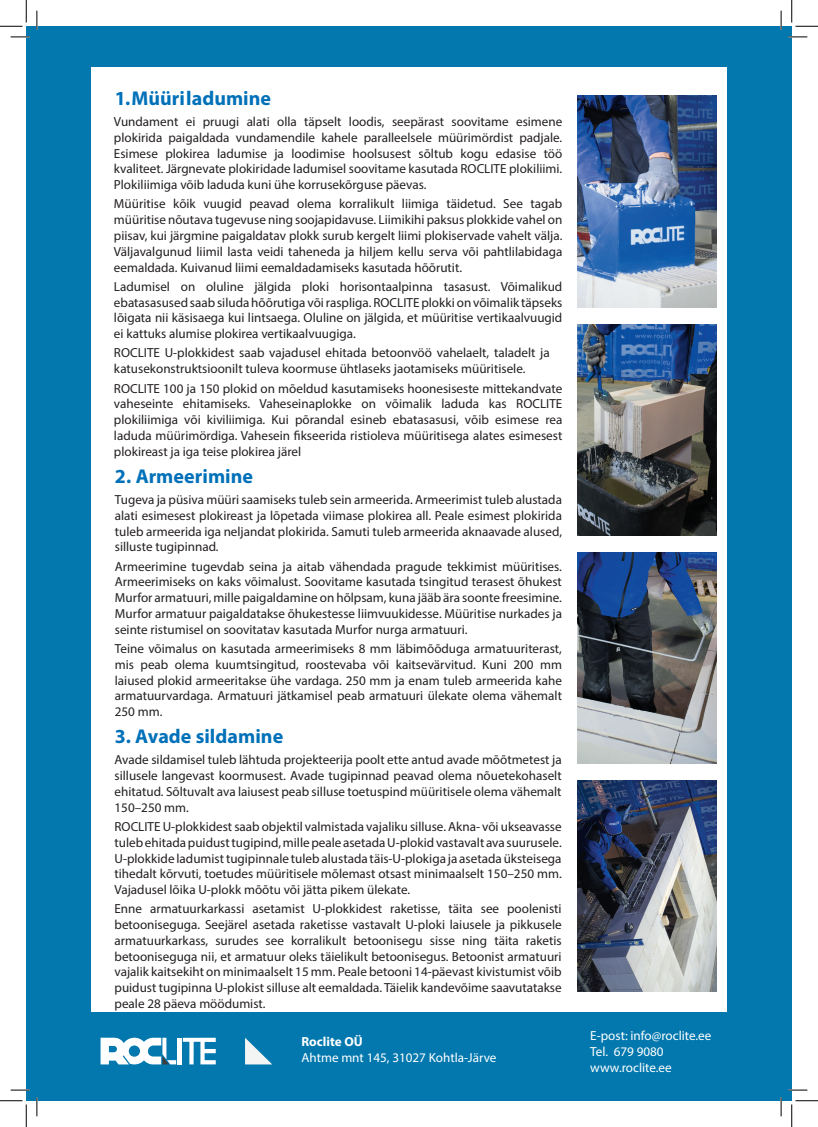
<style>
.page{position:relative;width:818px;height:1127px;background:#fff}
.page>*{position:absolute;margin:0;border:0;box-sizing:border-box;transform-origin:0 0}
.t1{font:700 20px "Myriad Pro";color:#0071b9}
.t2{font:13.12px/15.8px "Myriad Pro";color:#231f20;text-align:justify}
.t3{font:13.12px/15.8px "Myriad Pro";color:#fff}
.t4{font:700 13.12px "Myriad Pro";color:#fff}
</style>
<div class="page">
<div style="left:26px;top:1011px;width:766px;height:89px;background:#0278ae"></div>
<div style="left:26px;top:37px;width:65px;height:974px;background:#0278ae"></div>
<div style="left:727px;top:37px;width:65px;height:974px;background:#0278ae"></div>
<div style="left:26px;top:26px;width:766px;height:41px;background:#0278ae"></div>
<div style="left:177px;top:1037px;width:5px;height:27px;background:#fff"></div>
<svg style="left:183px;top:1037px;width:33px;height:27px"></svg>
<svg style="left:245px;top:1037px;width:27px;height:27px"></svg>
<svg style="left:101px;top:1037px;width:75px;height:27px"></svg>
<img style="left:577px;top:96px;width:140px;height:211px">
<img style="left:577px;top:324px;width:140px;height:212px">
<img style="left:577px;top:552px;width:140px;height:211px">
<img style="left:577px;top:780px;width:140px;height:211px">
<svg style="left:11px;top:36px;width:18px;height:2px"></svg>
<svg style="left:788px;top:36px;width:19px;height:2px"></svg>
<svg style="left:11px;top:1089px;width:18px;height:1px"></svg>
<svg style="left:788px;top:1089px;width:19px;height:1px"></svg>
<svg style="left:36px;top:11px;width:2px;height:18px"></svg>
<svg style="left:36px;top:1097px;width:2px;height:18px"></svg>
<svg style="left:780px;top:11px;width:2px;height:18px"></svg>
<svg style="left:780px;top:1097px;width:2px;height:18px"></svg>
<svg style="left:0;top:0;width:27px;height:27px"></svg>
<svg style="left:0;top:1100px;width:27px;height:26px"></svg>
<svg style="left:791px;top:0;width:27px;height:27px"></svg>
<svg style="left:791px;top:1100px;width:27px;height:26px"></svg>
<h1 class="t1" style="left:115px;top:85px;width:158px">1. Müüri ladumine</h1>
<p class="t2" style="left:114px;top:114px;width:450px">Vundament ei pruugi alati olla täpselt loodis, seepärast soovitame esimene plokirida paigaldada vundamendile kahele paralleelsele müürimördist padjale.<br>Esimese plokirea ladumise ja loodimise hoolsusest sõltub kogu edasise töö kvaliteet. Järgnevate plokiridade ladumisel soovitame kasutada ROCLITE plokiliimi.<br>Plokiliimiga võib laduda kuni ühe korrusekõrguse päevas.</p>
<p class="t2" style="left:114px;top:196px;width:450px">Müüritise kõik vuugid peavad olema korralikult liimiga täidetud. See tagab müüritise nõutava tugevuse ning soojapidavuse. Liimikihi paksus plokkide vahel on piisav, kui järgmine paigaldatav plokk surub kergelt liimi plokiservade vahelt välja.<br>Väljavalgunud liimil lasta veidi taheneda ja hiljem kellu serva või pahtlilabidaga eemaldada. Kuivanud liimi eemaldadamiseks kasutada hõõrutit.</p>
<p class="t2" style="left:114px;top:278px;width:450px">Ladumisel on oluline jälgida ploki horisontaalpinna tasasust. Võimalikud ebatasasused saab siluda hõõrutiga või raspliga. ROCLITE plokki on võimalik täpseks lõigata nii käsisaega kui lintsaega. Oluline on jälgida, et müüritise vertikaalvuugid ei kattuks alumise plokirea vertikaalvuugiga.</p>
<p class="t2" style="left:114px;top:345px;width:437px">ROCLITE U-plokkidest saab vajadusel ehitada betoonvöö vahelaelt, taladelt ja katusekonstruktsioonilt tuleva koormuse ühtlaseks jaotamiseks müüritisele.</p>
<p class="t2" style="left:114px;top:380px;width:450px">ROCLITE 100 ja 150 plokid on mõeldud kasutamiseks hoonesiseste mittekandvate vaheseinte ehitamiseks. Vaheseinaplokke on võimalik laduda kas ROCLITE plokiliimiga või kiviliimiga. Kui põrandal esineb ebatasasusi, võib esimese rea laduda müürimördiga. Vahesein fikseerida ristioleva müüritisega alates esimesest plokireast ja iga teise plokirea järel</p>
<h1 class="t1" style="left:115px;top:462px;width:140px">2. Armeerimine</h1>
<p class="t2" style="left:115px;top:491px;width:449px">Tugeva ja püsiva müüri saamiseks tuleb sein armeerida. Armeerimist tuleb alustada alati esimesest plokireast ja lõpetada viimase plokirea all. Peale esimest plokirida tuleb armeerida iga neljandat plokirida. Samuti tuleb armeerida aknaavade alused, silluste tugipinnad.</p>
<p class="t2" style="left:115px;top:558px;width:449px">Armeerimine tugevdab seina ja aitab vähendada pragude tekkimist müüritises.<br>Armeerimiseks on kaks võimalust. Soovitame kasutada tsingitud terasest õhukest Murfor armatuuri, mille paigaldamine on hõlpsam, kuna jääb ära soonte freesimine.<br>Murfor armatuur paigaldatakse õhukestesse liimvuukidesse. Müüritise nurkades ja seinte ristumisel on soovitatav kasutada Murfor nurga armatuuri.</p>
<p class="t2" style="left:115px;top:640px;width:449px">Teine võimalus on kasutada armeerimiseks 8 mm läbimõõduga armatuuriterast, mis peab olema kuumtsingitud, roostevaba või kaitsevärvitud. Kuni 200 mm laiused plokid armeeritakse ühe vardaga. 250 mm ja enam tuleb armeerida kahe armatuurvardaga. Armatuuri jätkamisel peab armatuuri ülekate olema vähemalt 250 mm.</p>
<p class="t2" style="left:115px;top:751px;width:449px">Avade sildamisel tuleb lähtuda projekteerija poolt ette antud avade mõõtmetest ja sillusele langevast koormusest. Avade tugipinnad peavad olema nõuetekohaselt ehitatud. Sõltuvalt ava laiusest peab silluse toetuspind müüritisele olema vähemalt 150–250 mm.</p>
<p class="t2" style="left:115px;top:818px;width:449px">ROCLITE U-plokkidest saab objektil valmistada vajaliku silluse. Akna- või ukseavasse tuleb ehitada puidust tugipind, mille peale asetada U-plokid vastavalt ava suurusele.<br>U-plokkide ladumist tugipinnale tuleb alustada täis-U-plokiga ja asetada üksteisega tihedalt kõrvuti, toetudes müüritisele mõlemast otsast minimaalselt 150–250 mm.<br>Vajadusel lõika U-plokk mõõtu või jätta pikem ülekate.</p>
<p class="t2" style="left:115px;top:900px;width:449px">Enne armatuurkarkassi asetamist U-plokkidest raketisse, täita see poolenisti betooniseguga. Seejärel asetada raketisse vastavalt U-ploki laiusele ja pikkusele armatuurkarkass, surudes see korralikult betoonisegu sisse ning täita raketis betooniseguga nii, et armatuur oleks täielikult betoonisegus. Betoonist armatuuri vajalik kaitsekiht on minimaalselt 15 mm. Peale betooni 14-päevast kivistumist võib puidust tugipinna U-plokist silluse alt eemaldada. Täielik kandevõime saavutatakse peale 28 päeva möödumist.</p>
<h1 class="t1" style="left:115px;top:723px;width:170px">3. Avade sildamine</h1>
<p class="t4" style="left:301px;top:1033px;width:63px">Roclite OÜ</p>
<p class="t3" style="left:301px;top:1049px;width:196px">Ahtme mnt 145, 31027 Kohtla-Järve</p>
<p class="t3" style="left:590px;top:1027px;width:123px">E-post: info@roclite.ee<br>Tel. 679 9080 www.roclite.ee</p>
</div>
